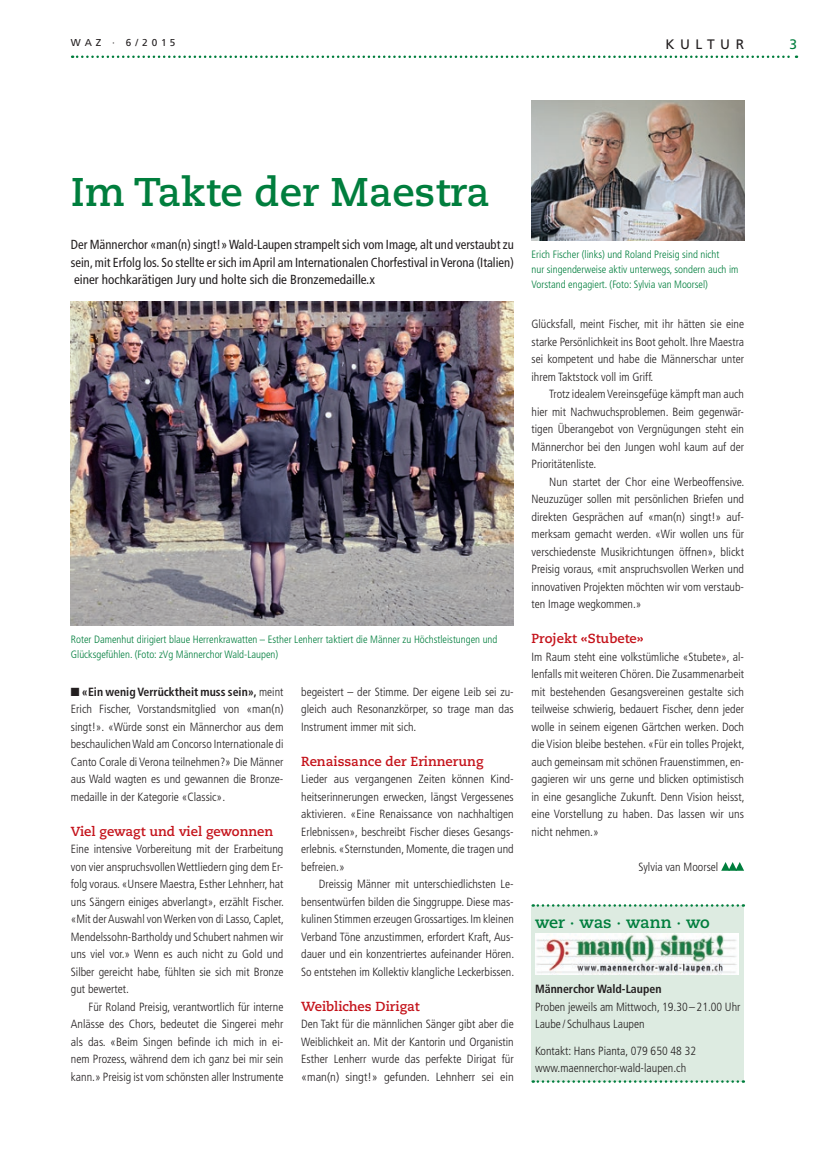
<style>
.page{position:relative;width:815px;height:1152px;background:#fff}
.page>*{position:absolute;margin:0;border:0;box-sizing:border-box;transform-origin:0 0}
.t1{font:700 40px "Caecilia";color:#007e3d}
.t2{font:700 16.25px "Caecilia";letter-spacing:-.01em;color:#007e3d}
.t3{font:13.75px "Frutiger LT Std";letter-spacing:.4em;color:#231f20}
.t4{font:13.75px "Frutiger LT Std";color:#007e3d}
.t5{font:condensed 13.12px/17.5px "Frutiger LT Std";color:#231f20;text-align:justify}
.t6{font:700 13.12px "Caecilia";color:#c4121a}
.t7{font:300 condensed 11.88px/17.5px "Frutiger LT Std";color:#231f20;text-align:justify}
.t8{font:700 condensed 11.88px "Frutiger LT Std";color:#231f20}
.t9{font:300 condensed 10.62px/15px "Frutiger LT Std";color:#007e3d}
.t10{font:10px "Frutiger LT Std";letter-spacing:.4em;color:#231f20}
.s1{font-weight:700}
</style>
<div class="page">
<svg style="left:72px;top:56px;width:725px;height:2px"></svg>
<svg style="left:721px;top:862px;width:23px;height:8px"></svg>
<div style="left:531px;top:905px;width:213px;height:176px;background:#ddebe1"></div>
<svg style="left:533px;top:904px;width:211px;height:2px"></svg>
<svg style="left:533px;top:1080px;width:211px;height:2px"></svg>
<img style="left:536px;top:933px;width:203px;height:41px">
<img style="left:531px;top:100px;width:213px;height:140px">
<img style="left:71px;top:302px;width:443px;height:323px">
<p class="t10" style="left:71px;top:37px;width:106px">WAZ · 6/2015</p>
<p class="t3" style="left:665px;top:36px;width:80px">KULTUR</p>
<p class="t4" style="left:790px;top:36px;width:9px">3</p>
<h1 class="t1" style="left:71px;top:168px;width:421px">Im Takte der Maestra</h1>
<p class="t5" style="left:71px;top:236px;width:444px">Der Männerchor «man(n) singt!» Wald-Laupen strampelt sich vom Image, alt und verstaubt zu sein, mit Erfolg los. So stellte er sich im April am Internationalen Chorfestival in Verona (Italien) einer hochkarätigen Jury und holte sich die Bronzemedaille.x</p>
<p class="t9" style="left:71px;top:632px;width:428px">Roter Damenhut dirigiert blaue Herrenkrawatten – Esther Lenherr taktiert die Männer zu Höchstleistungen und<br>Glücksgefühlen. (Foto: zVg Männerchor Wald-Laupen)</p>
<p class="t7" style="left:71px;top:683px;width:214px">■ <span class="s1">«Ein wenig Verrücktheit muss sein»,</span> meint Erich Fischer, Vorstandsmitglied von «man(n) singt!». «Würde sonst ein Männerchor aus dem beschaulichen Wald am Concorso Internationale di Canto Corale di Verona teilnehmen?» Die Männer aus Wald wagten es und gewannen die Bronze&shy;medaille in der Kategorie «Classic».</p>
<p class="t6" style="left:71px;top:823px;width:204px">Viel gewagt und viel gewonnen</p>
<p class="t7" style="left:71px;top:840px;width:215px">Eine intensive Vorbereitung mit der Erarbeitung von vier anspruchsvollen Wettliedern ging dem Er&shy;folg voraus. «Unsere Maestra, Esther Lehnherr, hat uns Sängern einiges abverlangt», erzählt Fischer. «Mit der Auswahl von Werken von di Lasso, Caplet, Mendelssohn-Bartholdy und Schubert nahmen wir uns viel vor.» Wenn es auch nicht zu Gold und Silber gereicht habe, fühlten sie sich mit Bronze gut bewertet.</p>
<p class="t7" style="left:71px;top:998px;width:214px;text-indent:18px">Für Roland Preisig, verantwortlich für interne Anlässe des Chors, bedeutet die Singerei mehr als das. «Beim Singen befinde ich mich in ei&shy;nem Prozess, während dem ich ganz bei mir sein kann.» Preisig ist vom schönsten aller Instrumente</p>
<p class="t7" style="left:301px;top:683px;width:214px">begeistert – der Stimme. Der eigene Leib sei zu&shy;gleich auch Resonanzkörper, so trage man das Instrument immer mit sich.</p>
<p class="t6" style="left:301px;top:753px;width:184px">Renaissance der Erinnerung</p>
<p class="t7" style="left:301px;top:770px;width:214px">Lieder aus vergangenen Zeiten können Kind&shy;heitserinnerungen erwecken, längst Vergessenes aktivieren. «Eine Renaissance von nachhaltigen Erlebnissen», beschreibt Fischer dieses Gesangs&shy;erlebnis. «Sternstunden, Momente, die tragen und befreien.»</p>
<p class="t7" style="left:301px;top:875px;width:215px;text-indent:18px">Dreissig Männer mit unterschiedlichsten Le&shy;bensentwürfen bilden die Singgruppe. Diese mas&shy;kulinen Stimmen erzeugen Grossartiges. Im kleinen Verband Töne anzustimmen, erfordert Kraft, Aus&shy;dauer und ein konzentriertes aufeinander Hören.<br>So entstehen im Kollektiv klangliche Leckerbissen.</p>
<p class="t6" style="left:301px;top:998px;width:120px">Weibliches Dirigat</p>
<p class="t7" style="left:301px;top:1015px;width:214px">Den Takt für die männlichen Sänger gibt aber die Weiblichkeit an. Mit der Kantorin und Organistin Esther Lenherr wurde das perfekte Dirigat für «man(n) singt!» gefunden. Lehnherr sei ein</p>
<p class="t9" style="left:531px;top:247px;width:208px">Erich Fischer (links) und Roland Preisig sind nicht<br>nur singenderweise aktiv unterwegs, sondern auch im<br>Vorstand engagiert. (Foto: Sylvia van Moorsel)</p>
<p class="t7" style="left:531px;top:315px;width:214px">Glücksfall, meint Fischer, mit ihr hätten sie eine starke Persönlichkeit ins Boot geholt. Ihre Maestra sei kompetent und habe die Männerschar unter ihrem Taktstock voll im Griff.</p>
<p class="t7" style="left:531px;top:385px;width:214px;text-indent:18px">Trotz idealem Vereinsgefüge kämpft man auch hier mit Nachwuchsproblemen. Beim gegenwär&shy;tigen Überangebot von Vergnügungen steht ein Männerchor bei den Jungen wohl kaum auf der Prioritätenliste.</p>
<p class="t7" style="left:531px;top:473px;width:215px;text-indent:18px">Nun startet der Chor eine Werbeoffensive.<br>Neuzuzüger sollen mit persönlichen Briefen und direkten Gesprächen auf «man(n) singt!» auf&shy;merksam gemacht werden. «Wir wollen uns für verschiedenste Musikrichtungen öffnen», blickt Preisig voraus, «mit anspruchsvollen Werken und innovativen Projekten möchten wir vom verstaub&shy;ten Image wegkommen.»</p>
<p class="t6" style="left:531px;top:631px;width:114px">Projekt «Stubete»</p>
<p class="t7" style="left:531px;top:648px;width:215px">Im Raum steht eine volkstümliche «Stubete», al&shy;lenfalls mit weiteren Chören. Die Zusammenarbeit mit bestehenden Gesangsvereinen gestalte sich teilweise schwierig, bedauert Fischer, denn jeder wolle in seinem eigenen Gärtchen werken. Doch die Vision bleibe bestehen. «Für ein tolles Projekt, auch gemeinsam mit schönen Frauenstimmen, en&shy;gagieren wir uns gerne und blicken optimistisch in eine gesangliche Zukunft. Denn Vision heisst, eine Vorstellung zu haben. Das lassen wir uns nicht nehmen.»</p>
<p class="t7" style="left:638px;top:858px;width:81px">Sylvia van Moorsel</p>
<h2 class="t2" style="left:535px;top:913px;width:176px">wer · was · wann · wo</h2>
<p class="t8" style="left:535px;top:982px;width:128px">Männerchor Wald-Laupen</p>
<p class="t7" style="left:535px;top:998px;width:207px">Proben jeweils am Mittwoch, 19.30 – 21.00 Uhr<br>Laube / Schulhaus Laupen</p>
<p class="t7" style="left:535px;top:1042px;width:163px">Kontakt: Hans Pianta, 079 650 48 32 www.maennerchor-wald-laupen.ch</p>
</div>
